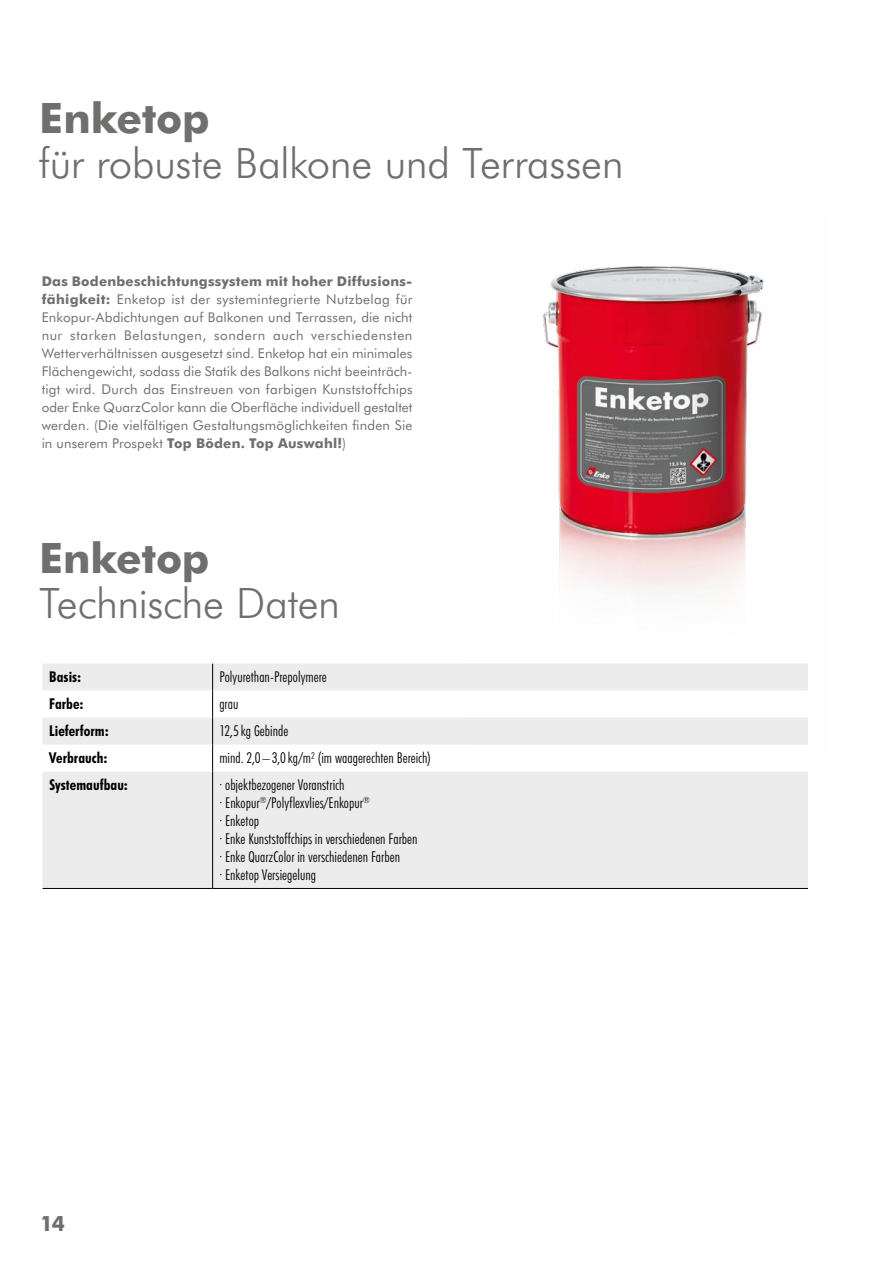
<style>
.page{position:relative;width:893px;height:1263px;background:#fff}
.page>*{position:absolute;margin:0;border:0;box-sizing:border-box;transform-origin:0 0}
.t1{font:300 42px "Futura BT";letter-spacing:-.01em;color:#6f6f6e}
.t2{font:700 42px "Futura BT";letter-spacing:-.005em;color:#6f6f6e}
.t3{font:700 21px "Futura BT";color:#6f6f6e}
.t4{font:300 condensed 15px/18px "Futura BT";letter-spacing:.005em;color:#000}
.t5{font:700 condensed 15px "Futura BT";letter-spacing:.005em;color:#000}
.t6{font:13.5px/18px "Futura BT";letter-spacing:.015em;color:#6f6f6e;text-align:justify}
.s1{font-weight:700}
</style>
<div class="page">
<img style="left:543px;top:266px;width:221px;height:325px">
<div style="left:43px;top:772px;width:765px;height:116px;background:#ececed"></div>
<svg style="left:43px;top:664px;width:765px;height:108px"></svg>
<hr style="left:212px;top:772px;width:1px;height:116px;background:#000">
<hr style="left:43px;top:888px;width:170px;height:1px;background:#000">
<hr style="left:213px;top:888px;width:595px;height:1px;background:#000">
<h1 class="t2" style="left:39px;top:92px;width:172px">Enketop</h1>
<h1 class="t1" style="left:39px;top:137px;width:586px">für robuste Balkone und Terrassen</h1>
<p class="t6" style="left:42px;top:272px;width:372px"><span class="s1">Das Bodenbeschichtungssystem mit hoher Diffusions&shy;fähigkeit:</span> Enketop ist der systemintegrierte Nutzbelag für Enkopur-Abdichtungen auf Balkonen und Terrassen, die nicht nur starken Belastungen, sondern auch verschiedensten Wetterverhältnissen ausgesetzt sind. Enketop hat ein minimales Flächengewicht, sodass die Statik des Balkons nicht beeinträch&shy;tigt wird. Durch das Einstreuen von farbigen Kunststoffchips oder Enke QuarzColor kann die Oberfläche individuell gestaltet werden. (Die vielfältigen Gestaltungsmöglichkeiten finden Sie in unserem Prospekt <span class="s1">Top Böden. Top Auswahl!</span>)</p>
<h1 class="t2" style="left:39px;top:533px;width:172px">Enketop</h1>
<h1 class="t1" style="left:39px;top:578px;width:302px">Technische Daten</h1>
<p class="t5" style="left:49px;top:667px;width:33px">Basis:</p>
<p class="t4" style="left:219px;top:667px;width:109px">Polyurethan-Prepolymere</p>
<p class="t5" style="left:49px;top:694px;width:36px">Farbe:</p>
<p class="t4" style="left:219px;top:694px;width:20px">grau</p>
<p class="t5" style="left:49px;top:721px;width:61px">Lieferform:</p>
<p class="t4" style="left:219px;top:721px;width:70px">12,5kg Gebinde</p>
<p class="t5" style="left:49px;top:748px;width:60px">Verbrauch:</p>
<p class="t4" style="left:219px;top:748px;width:213px">mind. 2,0 –3,0kg/m² (im waagerechten Bereich)</p>
<p class="t5" style="left:49px;top:775px;width:80px">Systemaufbau:</p>
<p class="t4" style="left:219px;top:775px;width:200px">· objektbezogener Voranstrich<br>· Enkopur<sup>®</sup>/Polyflexvlies/Enkopur<sup>®<br></sup>· Enketop<br>· Enke Kunststoffchips in verschiedenen Farben · Enke QuarzColor in verschiedenen Farben<br>· Enketop Versiegelung</p>
<h2 class="t3" style="left:40px;top:1210px;width:26px">14</h2>
</div>
